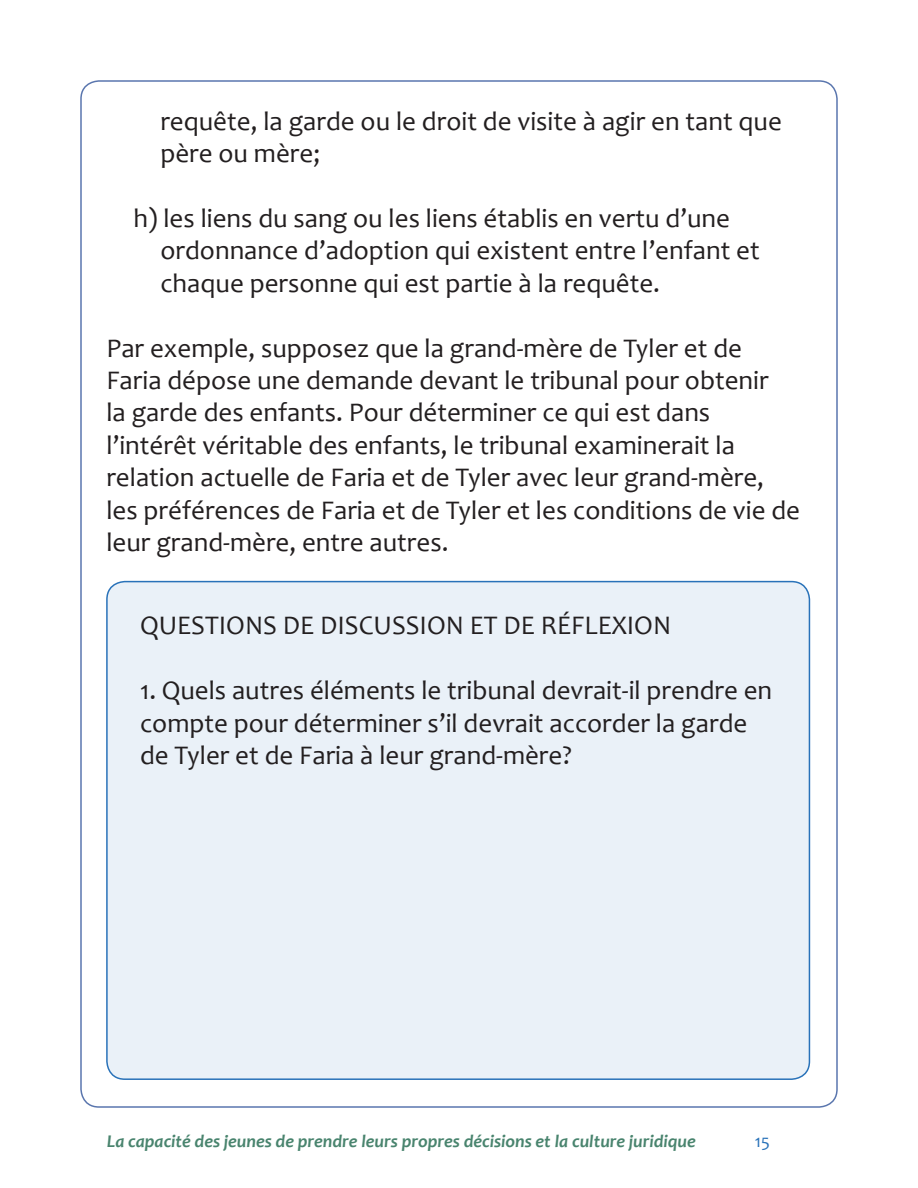
<style>
.page{position:relative;width:918px;height:1188px;background:#fff}
.page>*{position:absolute;margin:0;border:0;box-sizing:border-box;transform-origin:0 0}
.Paragraph_Style_3{font:27px/32.4px "Candara";color:#231f20}
.t1{font:italic 700 18px "Candara";color:#49846e}
.t2{font:18px "Candara";color:#2972b9}
</style>
<div class="page">
<div style="left:107px;top:582px;width:702px;height:497px;background:#eaf1f8;border-radius:18px"></div>
<p class="Paragraph_Style_3" style="left:160px;top:105px;width:623px">requête, la garde ou le droit de visite à agir en tant que père ou mère;</p>
<p class="Paragraph_Style_3" style="left:160px;top:202px;width:601px;text-indent:-27px">h) les liens du sang ou les liens établis en vertu d’une ordonnance d’adoption qui existent entre l’enfant et chaque personne qui est partie à la requête.</p>
<p class="Paragraph_Style_3" style="left:106px;top:331px;width:695px">Par exemple, supposez que la grand-mère de Tyler et de Faria dépose une demande devant le tribunal pour obtenir<br>la garde des enfants. Pour déterminer ce qui est dans l’intérêt véritable des enfants, le tribunal examinerait la relation actuelle de Faria et de Tyler avec leur grand-mère, les préférences de Faria et de Tyler et les conditions de vie de leur grand-mère, entre autres.</p>
<p class="Paragraph_Style_3" style="left:140px;top:609px;width:533px">QUESTIONS DE DISCUSSION ET DE RÉFLEXION</p>
<p class="Paragraph_Style_3" style="left:140px;top:674px;width:634px">1. Quels autres éléments le tribunal devrait-il prendre en compte pour déterminer s’il devrait accorder la garde de Tyler et de Faria à leur grand-mère?</p>
<p class="t1" style="left:107px;top:1130px;width:590px">La capacité des jeunes de prendre leurs propres décisions et la culture juridique</p>
<p class="t2" style="left:755px;top:1130px;width:17px">15</p>
</div>
